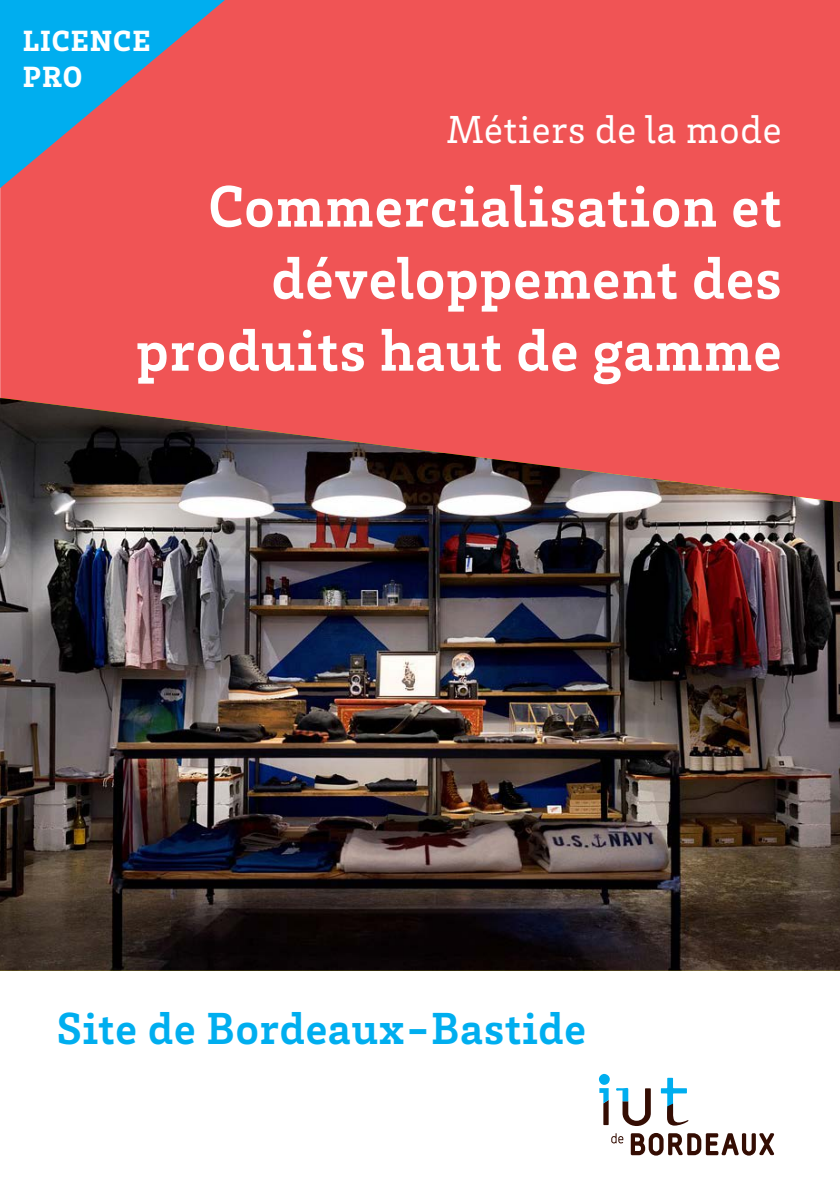
<style>
.page{position:relative;width:840px;height:1191px;background:#fff}
.page>*{position:absolute;margin:0;border:0;box-sizing:border-box;transform-origin:0 0}
._00_Titre_Mention{font:700 60px/72px "Brix Slab";letter-spacing:.02em;color:#fff;text-align:right}
.Etude{font:700 46px "Brix Slab";letter-spacing:.02em;color:#00aeef}
._00_Titre_Mention-2{font:40px "Brix Slab";letter-spacing:.02em;color:#fff}
._00_Titre_Diplome{font:900 30px/36px "Brix Slab";letter-spacing:.035em;color:#fff}
</style>
<div class="page">
<div style="left:0;top:0;width:839px;height:398px;background:#f05455"></div>
<img style="left:0;top:398px;width:839px;height:572px">
<svg style="left:0;top:0;width:225px;height:188px;background:#7581a3"></svg>
<svg style="left:630px;top:1133px;width:143px;height:22px"></svg>
<svg style="left:611px;top:1133px;width:12px;height:10px"></svg>
<svg style="left:660px;top:1077px;width:28px;height:48px"></svg>
<svg style="left:616px;top:1087px;width:34px;height:39px"></svg>
<div style="left:598px;top:1074px;width:11px;height:10px;background:#00aeef;border-radius:50%"></div>
<svg style="left:599px;top:1088px;width:9px;height:37px"></svg>
<p class="_00_Titre_Diplome" style="left:23px;top:21px;width:129px">LICENCE<br>PRO</p>
<p class="_00_Titre_Mention-2" style="left:446px;top:104px;width:336px">Métiers de la mode</p>
<p class="_00_Titre_Mention" style="left:136px;top:168px;width:646px">Commercialisation et développement des produits haut de gamme</p>
<p class="Etude" style="left:57px;top:998px;width:530px">Site de Bordeaux-Bastide</p>
</div>
